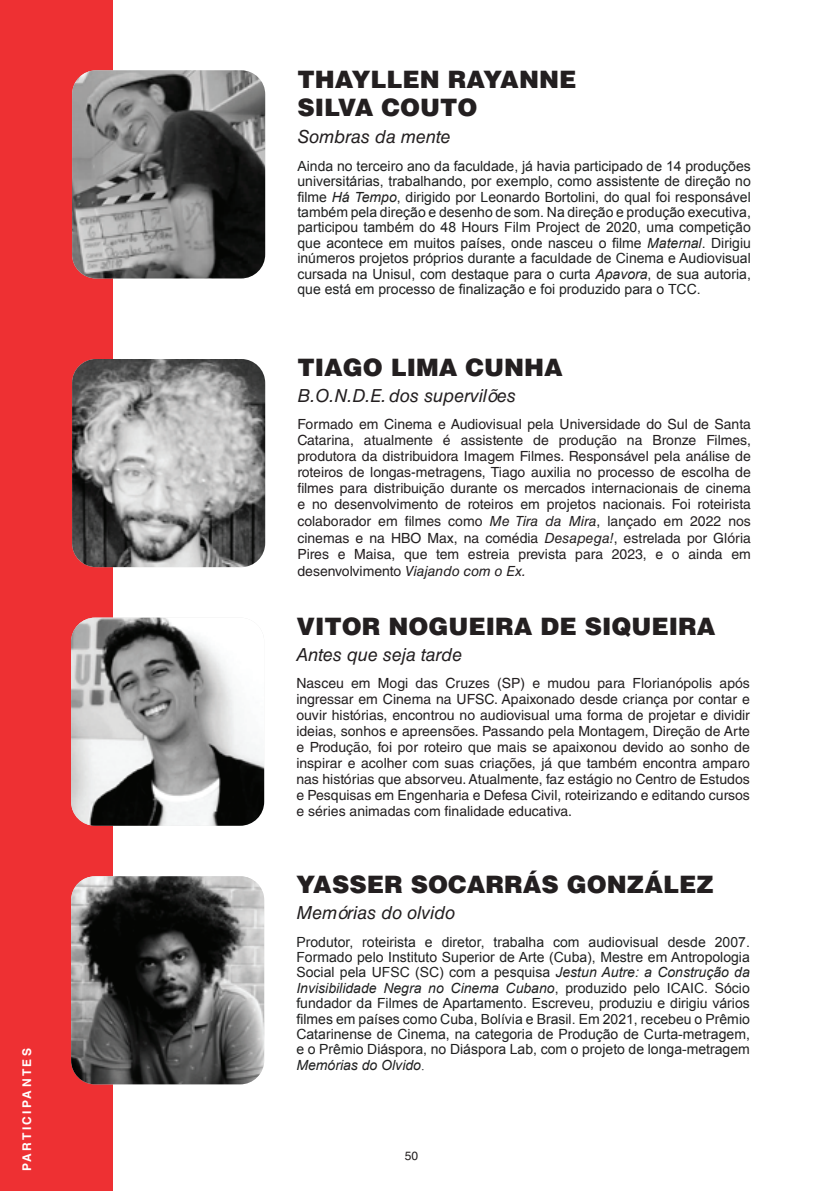
<style>
.page{position:relative;width:823px;height:1191px;background:#fff}
.page>*{position:absolute;margin:0;border:0;box-sizing:border-box;transform-origin:0 0}
.t1{font:900 24px/28.8px "Helvetica LT Std";color:#231f20}
.t2{font:italic 18px "Helvetica LT Std";color:#231f20}
.t3{font:14px/16.2px "Helvetica LT Std";color:#231f20;text-align:justify}
.t4{font:14px/15.4px "Arial";color:#1f2020;text-align:justify}
.t5{font:700 12px "Helvetica LT Std";letter-spacing:.2em;color:#fff}
.t6{font:12px "Helvetica LT Std";color:#231f20}
.s1{font-style:italic}
.s2{font-family:"Times New Roman"}
</style>
<div class="page">
<div style="left:0;top:0;width:112px;height:1191px;background:#ee3033"></div>
<img style="left:72px;top:70px;width:193px;height:208px">
<img style="left:72px;top:359px;width:193px;height:208px">
<img style="left:71px;top:617px;width:193px;height:208px">
<img style="left:71px;top:876px;width:193px;height:208px">
<p class="t5" style="left:20px;top:1171px;width:124px;rotate:-90deg">PARTICIPANTES</p>
<h1 class="t1" style="left:297px;top:64px;width:280px">THAYLLEN RAYANNE<br>SILVA COUTO</h1>
<p class="t2" style="left:297px;top:127px;width:155px">Sombras da mente</p>
<p class="t4" style="left:297px;top:158px;width:454px">Ainda no terceiro ano da faculdade, já havia participado de 14 produções universitárias, trabalhando, por exemplo, como assistente de direção no filme <span class="s1">Há Tempo</span>, dirigido por Leonardo Bortolini, do qual foi responsável também pela direção e desenho de som. Na direção e produção executiva, participou também do 48 Hours Film Project de 2020, uma competição que acontece em muitos países, onde nasceu o filme <span class="s1">Maternal</span>. Dirigiu inúmeros projetos próprios durante a faculdade de Cinema e Audiovisual cursada na Unisul, com destaque para o curta <span class="s1">Apavora</span>, de sua autoria, que está em processo de finalização e foi produzido para o TCC.</p>
<h1 class="t1" style="left:297px;top:353px;width:267px">TIAGO LIMA CUNHA</h1>
<p class="t2" style="left:297px;top:385px;width:220px">B.O.N.D.E. dos supervilões</p>
<p class="t3" style="left:297px;top:416px;width:455px">Formado em Cinema e Audiovisual pela Universidade do Sul de Santa Catarina, atualmente é assistente de produção na Bronze Filmes, produtora da distribuidora Imagem Filmes. Responsável pela análise de roteiros de longas-metragens, Tiago auxilia no processo de escolha de filmes para distribuição durante os mercados internacionais de cinema e no desenvolvimento de roteiros em projetos nacionais. Foi roteirista colaborador em filmes como <span class="s1">Me Tira da Mira</span>, lançado em 2022 nos cinemas e na HBO Max, na comédia <span class="s1">Desapega!</span>, estrelada por Glória Pires e Maisa, que tem estreia prevista para 2023, e o ainda em desenvolvimento <span class="s1">Viajando com o Ex.</span></p>
<h1 class="t1" style="left:296px;top:611px;width:420px">VITOR NOGUEIRA DE SIQUEIRA</h1>
<p class="t2" style="left:296px;top:644px;width:167px">Antes que seja tarde</p>
<p class="t3" style="left:296px;top:675px;width:455px">Nasceu em Mogi das Cruzes (SP) e mudou para Florianópolis após ingressar em Cinema na UFSC. Apaixonado desde criança por contar e ouvir histórias, encontrou no audiovisual uma forma de projetar e dividir ideias, sonhos e apreensões. Passando pela Montagem, Direção de Arte e Produção, foi por roteiro que mais se apaixonou devido ao sonho de inspirar e acolher com suas criações, já que também encontra amparo nas histórias que absorveu. Atualmente, faz estágio no Centro de Estudos e Pesquisas em Engenharia e Defesa Civil, roteirizando e editando cursos e séries animadas com finalidade educativa.</p>
<h1 class="t1" style="left:296px;top:870px;width:418px">YASSER SOCARRÁS GONZÁLEZ</h1>
<p class="t2" style="left:296px;top:902px;width:161px">Memórias do olvido</p>
<p class="t4" style="left:296px;top:934px;width:454px">Produtor, roteirista e diretor, trabalha com audiovisual desde 2007.<br>Formado pelo Instituto Superior de Arte (Cuba), Mestre em Antropologia Social pela UFSC (SC) com a pesquisa <span class="s1">Jestun Autre: a Construção da Invisibilidade Negra no Cinema Cubano</span>, produzido pelo ICAIC. Sócio fundador da Filmes de Apartamento. Escreveu, produziu e dirigiu vários filmes em países como Cuba, Bolívia e Brasil. Em 2021, recebeu o Prêmio Catarinense de Cinema, na categoria de Produção de Curta-metragem, e o Prêmio Diáspora, no Diáspora Lab, com o projeto de longa-metragem <span class="s1">Memórias do Olvido</span><span class="s2">.</span></p>
<p class="t6" style="left:404px;top:1148px;width:15px">50</p>
</div>
